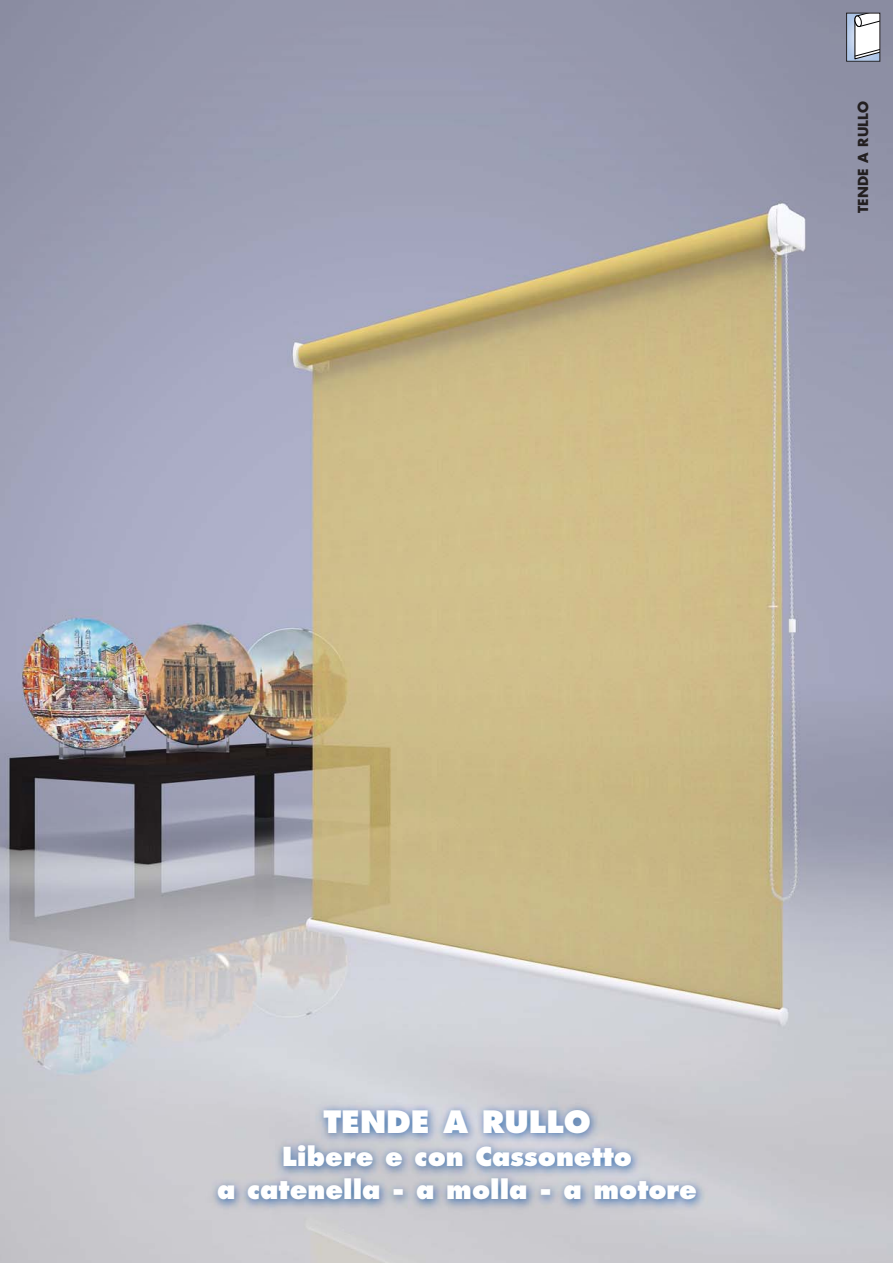
<style>
.page{position:relative;width:893px;height:1263px;background:#fff}
.page>*{position:absolute;margin:0;border:0;box-sizing:border-box;transform-origin:0 0}
.t1{font:800 30px "Futura";color:#fff}
.t2{font:800 25.5px/33px "Futura";color:#fff;text-align:center}
.t3{font:700 13.5px "Futura";letter-spacing:.015em;color:#231f20}
</style>
<div class="page">
<img style="left:0;top:0;width:893px;height:1263px">
<img style="left:74px;top:1082px;width:769px;height:153px">
<svg style="left:848px;top:15px;width:5px;height:45px"></svg>
<svg style="left:853px;top:15px;width:25px;height:45px"></svg>
<div style="left:846px;top:13px;width:34px;height:49px;border:1px solid #231f20"></div>
<p class="t3" style="left:857px;top:213px;width:114px;rotate:-90deg">TENDE A RULLO</p>
<p class="t1" style="left:323px;top:1109px;width:269px">TENDE A RULLO</p>
<p class="t2" style="left:217px;top:1142px;width:481px">Libere e con Cassonetto<br>a catenella - a molla - a motore</p>
</div>
